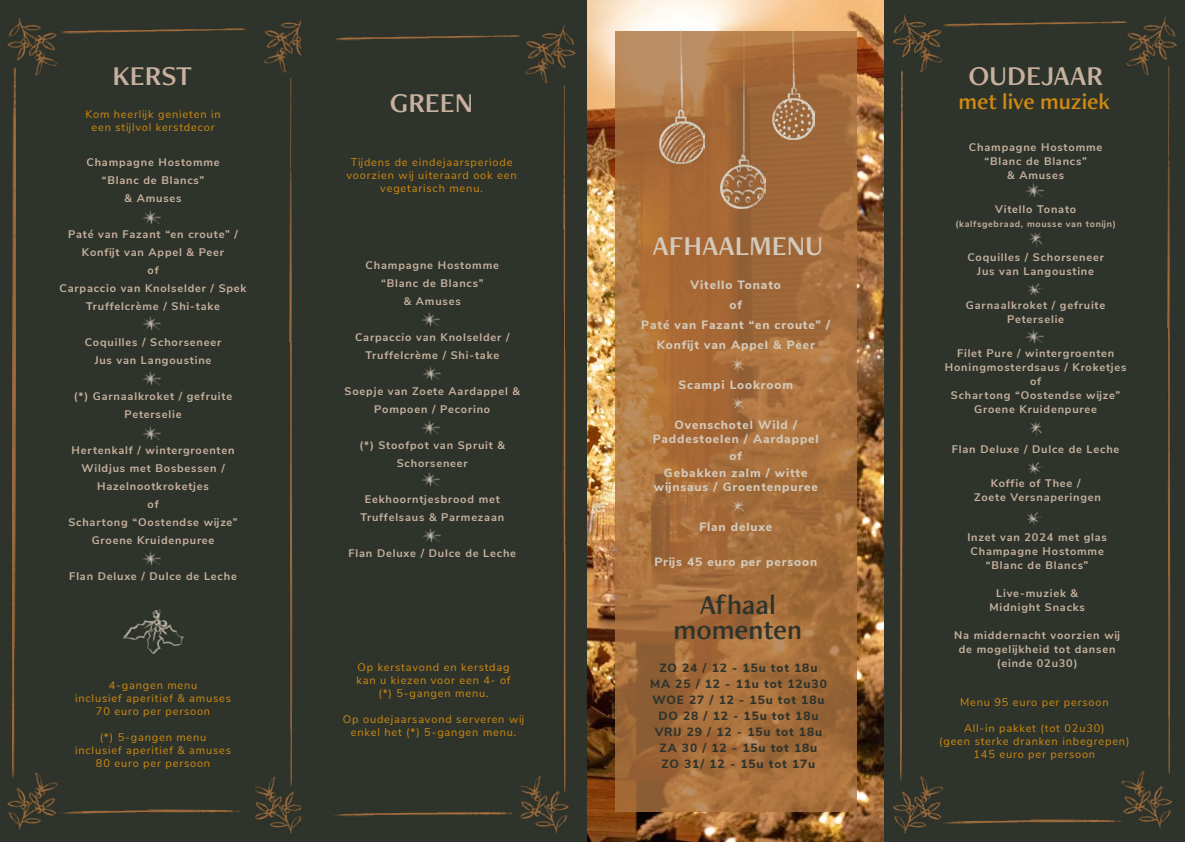
<style>
.page{position:relative;width:1185px;height:842px;background:#fff}
.page>*{position:absolute;margin:0;border:0;box-sizing:border-box;transform-origin:0 0}
.t1{font:28.3px "Freight Neo Pro Semi";color:#c8b19e}
.t2{font:28.3px/25px "Freight Neo Pro Semi";color:#2e342c;text-align:center}
.t3{font:28.3px "Freight Neo Pro Semi";color:#d4caba}
.t4{font:23px "Freight Neo Pro Semi";color:#d08a10}
.t5{font:800 12px/20px "Nunito Sans";letter-spacing:.075em;color:#d4caba;text-align:center}
.t6{font:800 12px/16px "Nunito Sans";letter-spacing:.075em;color:#2e342c;text-align:center}
.t7{font:700 11px/18px "Nunito Sans";letter-spacing:.075em;color:#c8b19e;text-align:center}
.t8{font:11px/13px "Nunito Sans";letter-spacing:.075em;color:#d08a10;text-align:center}
.t9{font:700 9px "Nunito Sans";letter-spacing:.075em;color:#c8b19e}
</style>
<div class="page">
<img style="left:587px;top:0;width:297px;height:842px">
<svg style="left:615px;top:31px;width:241px;height:780px;background:#a66e3c"></svg>
<img style="left:721px;top:30px;width:44px;height:178px">
<img style="left:659px;top:30px;width:45px;height:134px">
<img style="left:772px;top:29px;width:42px;height:111px">
<img style="left:727px;top:355px;width:21px;height:23px">
<div style="left:884px;top:0;width:301px;height:842px;background:#2e342c"></div>
<img style="left:900px;top:78px;width:3px;height:692px">
<img style="left:1167px;top:81px;width:4px;height:684px">
<img style="left:956px;top:21px;width:156px;height:6px">
<img style="left:957px;top:819px;width:150px;height:5px">
<img style="left:876px;top:15px;width:80px;height:63px">
<img style="left:876px;top:770px;width:81px;height:63px">
<img style="left:1112px;top:17px;width:65px;height:64px">
<img style="left:1107px;top:765px;width:66px;height:63px">
<img style="left:1025px;top:183px;width:19px;height:15px">
<img style="left:1025px;top:329px;width:19px;height:15px">
<img style="left:1029px;top:232px;width:13px;height:15px">
<img style="left:1029px;top:422px;width:13px;height:14px">
<img style="left:1028px;top:283px;width:15px;height:13px">
<img style="left:1028px;top:462px;width:15px;height:13px">
<div style="left:0;top:0;width:306px;height:842px;background:#2e342c"></div>
<img style="left:13px;top:81px;width:2px;height:685px">
<img style="left:289px;top:79px;width:4px;height:691px">
<img style="left:71px;top:28px;width:174px;height:6px">
<img style="left:71px;top:809px;width:169px;height:5px">
<img style="left:7px;top:18px;width:64px;height:63px">
<img style="left:7px;top:766px;width:64px;height:63px">
<img style="left:264px;top:19px;width:37px;height:60px">
<img style="left:255px;top:770px;width:46px;height:63px">
<img style="left:143px;top:210px;width:18px;height:15px">
<img style="left:143px;top:371px;width:18px;height:15px">
<img style="left:123px;top:609px;width:61px;height:45px">
<img style="left:143px;top:426px;width:18px;height:15px">
<img style="left:143px;top:551px;width:18px;height:15px">
<img style="left:143px;top:316px;width:18px;height:15px">
<img style="left:587px;top:393px;width:21px;height:23px">
<img style="left:587px;top:497px;width:21px;height:23px">
<img style="left:1027px;top:512px;width:14px;height:13px">
<div style="left:301px;top:0;width:286px;height:842px;background:#2e342c"></div>
<img style="left:336px;top:35px;width:175px;height:6px">
<img style="left:511px;top:25px;width:80px;height:64px">
<img style="left:422px;top:312px;width:18px;height:15px">
<img style="left:422px;top:472px;width:18px;height:15px">
<img style="left:561px;top:85px;width:5px;height:685px">
<img style="left:333px;top:812px;width:180px;height:5px">
<img style="left:521px;top:770px;width:48px;height:63px">
<img style="left:422px;top:366px;width:19px;height:15px">
<img style="left:422px;top:420px;width:18px;height:15px">
<img style="left:423px;top:528px;width:18px;height:15px">
<img style="left:727px;top:394px;width:21px;height:23px">
<img style="left:727px;top:496px;width:21px;height:24px">
<h1 class="t1" style="left:113px;top:57px;width:81px">KERST</h1>
<p class="t8" style="left:85px;top:107px;width:137px">Kom heerlijk genieten in een stijlvol kerstdecor</p>
<p class="t7" style="left:86px;top:153px;width:135px">Champagne Hostomme “Blanc de Blancs”<br>&amp; Amuses</p>
<p class="t7" style="left:60px;top:225px;width:188px">Paté van Fazant “en croute” /<br>Konfijt van Appel &amp; Peer<br>of<br>Carpaccio van Knolselder / Spek<br>Truffelcrème / Shi-take</p>
<p class="t7" style="left:85px;top:333px;width:138px">Coquilles / Schorseneer<br>Jus van Langoustine</p>
<p class="t7" style="left:74px;top:387px;width:160px">(*) Garnaalkroket / gefruite<br>Peterselie</p>
<p class="t7" style="left:68px;top:441px;width:171px">Hertenkalf / wintergroenten<br>Wildjus met Bosbessen /<br>Hazelnootkroketjes<br>of<br>Schartong “Oostendse wijze”<br>Groene Kruidenpuree</p>
<p class="t7" style="left:69px;top:567px;width:169px">Flan Deluxe / Dulce de Leche</p>
<p class="t8" style="left:75px;top:678px;width:157px">4-gangen menu<br>inclusief aperitief &amp; amuses<br>70 euro per persoon</p>
<p class="t8" style="left:75px;top:730px;width:157px">(*) 5-gangen menu inclusief aperitief &amp; amuses<br>80 euro per persoon</p>
<h1 class="t1" style="left:390px;top:83px;width:85px">GREEN</h1>
<p class="t8" style="left:346px;top:155px;width:172px">Tijdens de eindejaarsperiode voorzien wij uiteraard ook een vegetarisch menu.</p>
<p class="t7" style="left:366px;top:255px;width:135px">Champagne Hostomme “Blanc de Blancs”<br>&amp; Amuses</p>
<p class="t7" style="left:355px;top:327px;width:156px">Carpaccio van Knolselder /<br>Truffelcrème / Shi-take</p>
<p class="t7" style="left:345px;top:381px;width:177px">Soepje van Zoete Aardappel &amp;<br>Pompoen / Pecorino</p>
<p class="t7" style="left:359px;top:435px;width:147px">(*) Stoofpot van Spruit &amp;<br>Schorseneer</p>
<p class="t7" style="left:360px;top:489px;width:145px">Eekhoorntjesbrood met<br>Truffelsaus &amp; Parmezaan</p>
<p class="t7" style="left:348px;top:543px;width:169px">Flan Deluxe / Dulce de Leche</p>
<p class="t8" style="left:357px;top:660px;width:155px">Op kerstavond en kerstdag kan u kiezen voor een 4- of (*) 5-gangen menu.</p>
<p class="t8" style="left:343px;top:712px;width:183px">Op oudejaarsavond serveren wij enkel het (*) 5-gangen menu.</p>
<h1 class="t3" style="left:652px;top:227px;width:172px">AFHAALMENU</h1>
<p class="t5" style="left:641px;top:274px;width:190px">Vitello Tonato<br>of<br>Paté van Fazant “en croute” /<br>Konfijt van Appel &amp; Peer</p>
<p class="t5" style="left:679px;top:374px;width:116px">Scampi Lookroom</p>
<p class="t5" style="left:653px;top:417px;width:167px;line-height:14.4px">Ovenschotel Wild /<br>Paddestoelen / Aardappel</p>
<p class="t5" style="left:664px;top:447px;width:145px;line-height:17px">of<br>Gebakken zalm / witte</p>
<p class="t5" style="left:654px;top:477px;width:165px">wijnsaus / Groentenpuree</p>
<p class="t5" style="left:699px;top:517px;width:74px">Flan deluxe</p>
<p class="t5" style="left:654px;top:551px;width:164px">Prijs 45 euro per persoon</p>
<h1 class="t2" style="left:673px;top:591px;width:130px">Afhaal momenten</h1>
<p class="t6" style="left:650px;top:659px;width:178px">ZO 24 / 12 - 15u tot 18u<br>MA 25 / 12 - 11u tot 12u30<br>WOE 27 / 12 - 15u tot 18u<br>DO 28 / 12 - 15u tot 18u<br>VRIJ 29 / 12 - 15u tot 18u<br>ZA 30 / 12 - 15u tot 18u<br>ZO 31/ 12 - 15u tot 17u</p>
<h1 class="t1" style="left:968px;top:57px;width:136px">OUDEJAAR</h1>
<h2 class="t4" style="left:958px;top:86px;width:153px">met live muziek</h2>
<p class="t7" style="left:969px;top:139px;width:135px;line-height:14px">Champagne Hostomme “Blanc de Blancs”<br>&amp; Amuses</p>
<p class="t7" style="left:995px;top:199px;width:83px">Vitello Tonato</p>
<p class="t9" style="left:955px;top:217px;width:162px">(kalfsgebraad, mousse van tonijn)</p>
<p class="t7" style="left:967px;top:249px;width:138px;line-height:14px">Coquilles / Schorseneer<br>Jus van Langoustine</p>
<p class="t7" style="left:966px;top:297px;width:141px;line-height:14px">Garnaalkroket / gefruite<br>Peterselie</p>
<p class="t7" style="left:945px;top:345px;width:183px;line-height:14px">Filet Pure / wintergroenten<br>Honingmosterdsaus / Kroketjes of<br>Schartong “Oostendse wijze”<br>Groene Kruidenpuree</p>
<p class="t7" style="left:952px;top:439px;width:169px">Flan Deluxe / Dulce de Leche</p>
<p class="t7" style="left:974px;top:475px;width:128px;line-height:14px">Koffie of Thee /<br>Zoete Versnaperingen</p>
<p class="t7" style="left:967px;top:530px;width:141px;line-height:14px">Inzet van 2024 met glas<br>Champagne Hostomme “Blanc de Blancs”</p>
<p class="t7" style="left:989px;top:586px;width:97px;line-height:14px">Live-muziek &amp;<br>Midnight Snacks</p>
<p class="t7" style="left:954px;top:628px;width:167px;line-height:14px">Na middernacht voorzien wij de mogelijkheid tot dansen (einde 02u30)</p>
<p class="t8" style="left:960px;top:695px;width:150px">Menu 95 euro per persoon</p>
<p class="t8" style="left:939px;top:721px;width:192px">All-in pakket (tot 02u30)<br>(geen sterke dranken inbegrepen)<br>145 euro per persoon</p>
</div>
